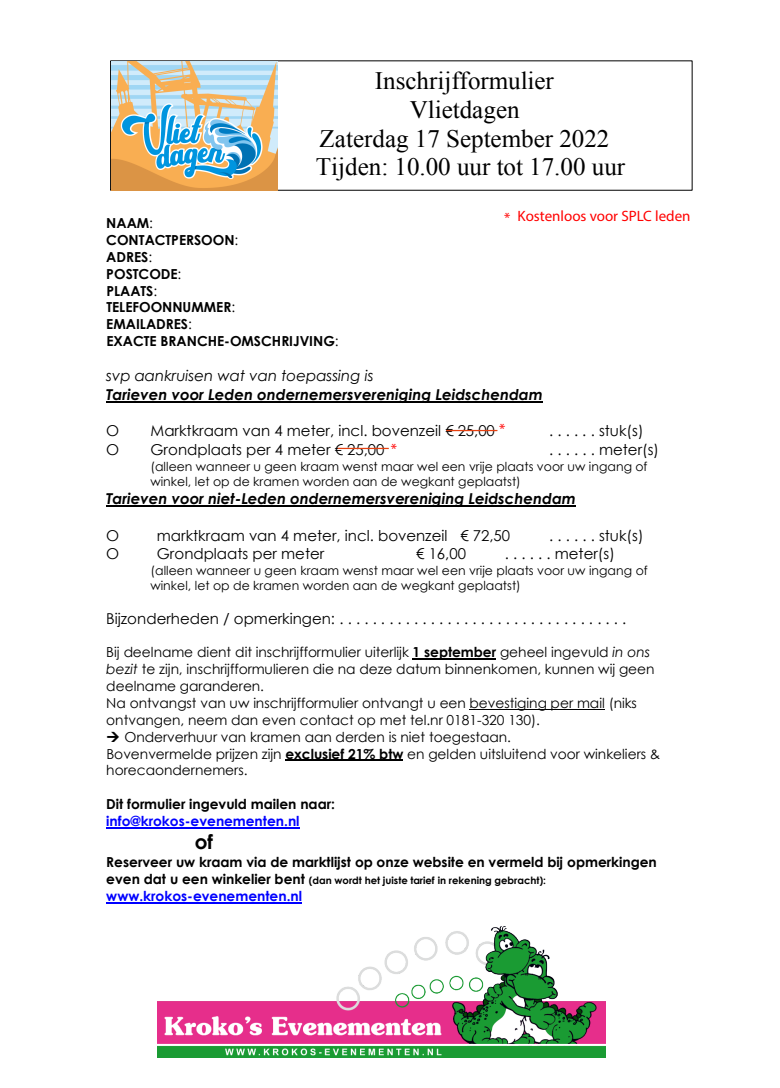
<style>
.page{position:relative;width:780px;height:1088px;background:#fff}
.page>*{position:absolute;margin:0;border:0;box-sizing:border-box;transform-origin:0 0}
.t1{font:25px/28.8px "Times New Roman";color:#000;text-align:center}
.t2{font:700 20px "Century Gothic";color:#000}
.t3{font:15px "Century Gothic";color:#000}
.t4{font:italic 700 15px "Century Gothic";color:#000}
.t5{font:italic 15px "Century Gothic";color:#000}
.t6{font:15px "Myriad Pro";color:#f00}
.t7{font:13.75px "Century Gothic";color:#000}
.t8{font:700 13.75px/16.9px "Century Gothic";color:#000}
.t9{font:700 13.75px "Century Gothic";color:#00f}
.t10{font:12.5px/15.2px "Century Gothic";color:#000}
.t11{font:700 10px "Century Gothic";letter-spacing:-.005em;color:#000}
.s1{font-weight:400}
.s2{font-family:"Myriad Pro";color:#f00}
.s3{font-weight:700}
.s4{font-style:italic}
.s5{font-size:13.75px}
</style>
<div class="page">
<img style="left:157px;top:926px;width:448px;height:131px">
<hr style="left:106px;top:401px;width:437px;height:1px;background:#000">
<hr style="left:106px;top:505px;width:470px;height:2px;background:#000">
<hr style="left:412px;top:659px;width:84px;height:1px;background:#000">
<hr style="left:469px;top:709px;width:135px;height:1px;background:#000">
<hr style="left:285px;top:760px;width:118px;height:1px;background:#000">
<hr style="left:106px;top:827px;width:193px;height:1px;background:#00f">
<hr style="left:106px;top:902px;width:196px;height:1px;background:#00f">
<img style="left:111px;top:61px;width:166px;height:129px">
<hr style="left:446px;top:430px;width:51px;height:1px;background:#e74111">
<hr style="left:338px;top:448px;width:51px;height:1px;background:#e74111">
<h1 class="t1" style="left:316px;top:66px;width:311px">Inschrijfformulier<br>Vlietdagen<br>Zaterdag 17 September 2022<br>Tijden: 10.00 uur tot 17.00 uur</h1>
<p class="t6" style="left:504px;top:207px;width:188px">* Kostenloos voor SPLC leden</p>
<p class="t8" style="left:106px;top:214px;width:234px">NAAM<span class="s1">:<br></span>CONTACTPERSOON<span class="s1">:<br></span>ADRES<span class="s1">:<br></span>POSTCODE<span class="s1">:<br></span>PLAATS<span class="s1">:<br></span>TELEFOONNUMMER<span class="s1">:<br></span>EMAILADRES<span class="s1">:<br></span>EXACTE BRANCHE-OMSCHRIJVING<span class="s1">:</span></p>
<p class="t5" style="left:106px;top:367px;width:269px">svp aankruisen wat van toepassing is</p>
<p class="t4" style="left:106px;top:385px;width:438px">Tarieven voor Leden ondernemersvereniging Leidschendam</p>
<p class="t3" style="left:106px;top:422px;width:15px">O</p>
<p class="t3" style="left:150px;top:422px;width:346px">Marktkraam van 4 meter, incl. bovenzeil € 25,00</p>
<p class="t3" style="left:549px;top:422px;width:96px">. . . . . . stuk(s)</p>
<p class="t3" style="left:106px;top:440px;width:15px">O</p>
<p class="t3" style="left:150px;top:440px;width:248px">Grondplaats per 4 meter € 25,00 <span class="s2">*</span></p>
<p class="t3" style="left:549px;top:440px;width:112px">. . . . . . meter(s)</p>
<p class="t10" style="left:150px;top:458px;width:498px">(alleen wanneer u geen kraam wenst maar wel een vrije plaats voor uw ingang of winkel, let op de kramen worden aan de wegkant geplaatst)</p>
<p class="t4" style="left:106px;top:489px;width:471px">Tarieven voor niet-Leden ondernemersvereniging Leidschendam</p>
<p class="t3" style="left:106px;top:526px;width:15px">O</p>
<p class="t3" style="left:157px;top:526px;width:355px">marktkraam van 4 meter, incl. bovenzeil € 72,50</p>
<p class="t3" style="left:549px;top:526px;width:96px">. . . . . . stuk(s)</p>
<p class="t3" style="left:106px;top:544px;width:15px">O</p>
<p class="t3" style="left:157px;top:544px;width:169px">Grondplaats per meter</p>
<p class="t3" style="left:416px;top:544px;width:51px">€ 16,00</p>
<p class="t3" style="left:505px;top:544px;width:112px">. . . . . . meter(s)</p>
<p class="t10" style="left:150px;top:562px;width:499px">(alleen wanneer u geen kraam wenst maar wel een vrije plaats voor uw ingang of winkel, let op de kramen worden aan de wegkant geplaatst)</p>
<p class="t3" style="left:106px;top:609px;width:521px">Bijzonderheden / opmerkingen: . . . . . . . . . . . . . . . . . . . . . . . . . . . . . . . . . . .</p>
<p class="t7" style="left:106px;top:644px;width:545px">Bij deelname dient dit inschrijfformulier uiterlijk <span class="s3">1 september</span> geheel ingevuld <span class="s4">in ons</span></p>
<p class="t7" style="left:106px;top:661px;width:550px"><span class="s4">bezit</span> te zijn, inschrijfformulieren die na deze datum binnenkomen, kunnen wij geen</p>
<p class="t7" style="left:106px;top:678px;width:159px">deelname garanderen.</p>
<p class="t7" style="left:106px;top:695px;width:532px">Na ontvangst van uw inschrijfformulier ontvangt u een bevestiging per mail (niks</p>
<p class="t7" style="left:106px;top:711px;width:435px">ontvangen, neem dan even contact op met tel.nr 0181-320 130).</p>
<p class="t7" style="left:124px;top:728px;width:388px">Onderverhuur van kramen aan derden is niet toegestaan.</p>
<p class="t7" style="left:106px;top:745px;width:555px">Bovenvermelde prijzen zijn <span class="s3">exclusief 21% btw</span> en gelden uitsluitend voor winkeliers &amp;</p>
<p class="t7" style="left:106px;top:762px;width:143px">horecaondernemers.</p>
<p class="t8" style="left:106px;top:795px;width:230px">Dit formulier ingevuld mailen naar:</p>
<p class="t9" style="left:106px;top:812px;width:195px">info@krokos-evenementen.nl</p>
<h2 class="t2" style="left:195px;top:829px;width:20px">of</h2>
<p class="t8" style="left:106px;top:854px;width:552px">Reserveer uw kraam via de marktlijst op onze website en vermeld bij opmerkingen</p>
<p class="t11" style="left:106px;top:874px;width:441px"><span class="s5">even dat u een winkelier bent</span> (dan wordt het juiste tarief in rekening gebracht):</p>
<p class="t9" style="left:106px;top:887px;width:197px">www.krokos-evenementen.nl</p>
<p class="t6" style="left:499px;top:420px;width:8px">*</p>
</div>
